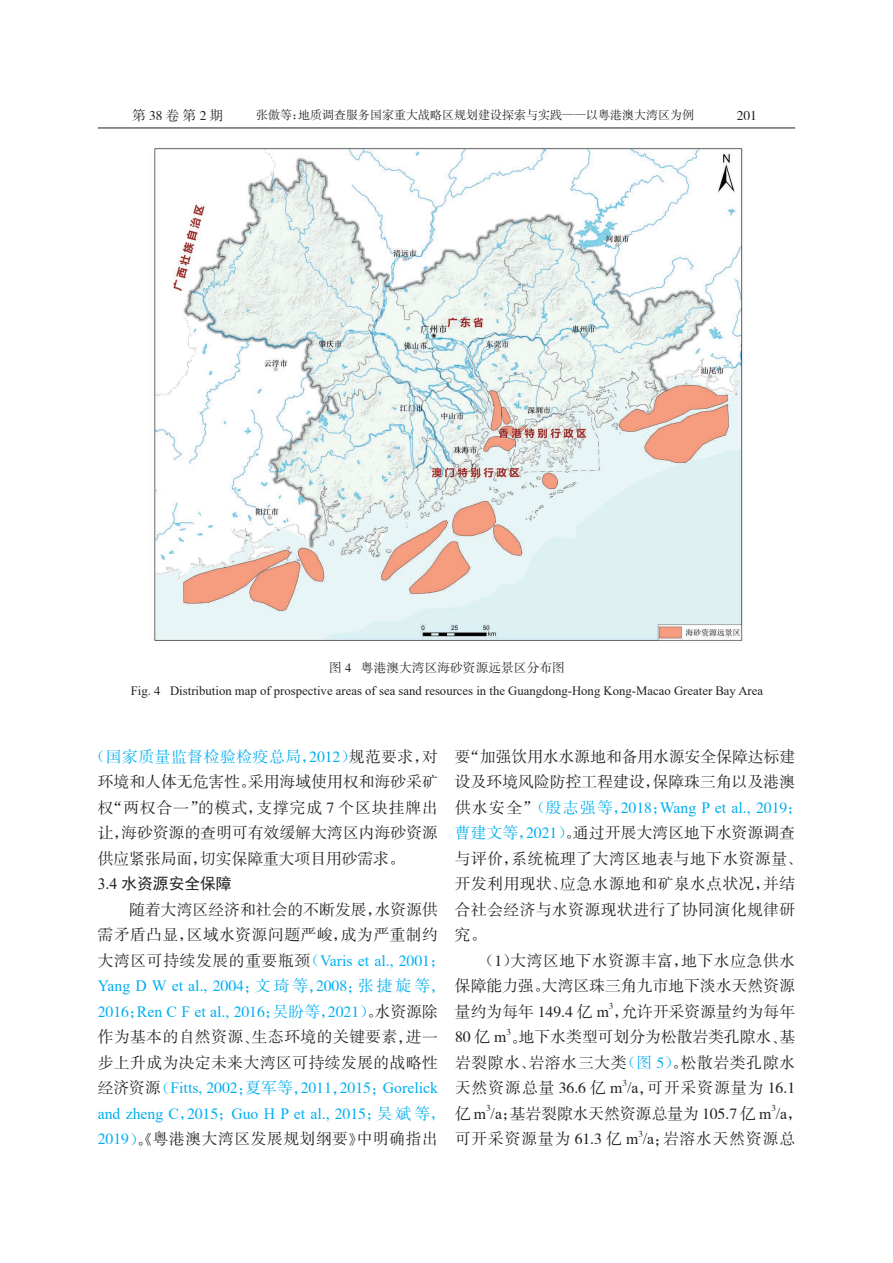
<style>
.page{position:relative;width:893px;height:1263px;background:#fff}
.page>*{position:absolute;margin:0;border:0;box-sizing:border-box;transform-origin:0 0}
.t1{font:15.75px/25.5px "FZSSJW GB1 0";letter-spacing:.005em;color:#231f20;text-align:justify}
.t2{font:15.75px/25.5px "FZSSJW GB1 0";letter-spacing:.03em;color:#231f20}
.t3{font:15.75px/25.5px "FZSSJW GB1 0";letter-spacing:.045em;color:#231f20}
.t4{font:15.75px "Times New Roman";color:#00aeef}
.t5{font:15.75px "FZSSJW GB1 0";letter-spacing:.04em;color:#231f20}
.t6{font:15.75px "FZSSJW GB1 0";letter-spacing:.055em;color:#231f20}
.t7{font:15.75px "Sim Hei";color:#231f20}
.t8{font:13.5px "FZSSJW GB1 0";letter-spacing:.25em;color:#231f20}
.t9{font:12.75px "Times New Roman";color:#231f20}
.t10{font:12.75px "FZSSJW GB1 0";color:#231f20}
.t11{font:12px "FZSSJW GB1 0";color:#231f20}
.t12{font:9.15px "FZSSJW GB1 0";color:#231f20}
.s1{font-family:"Fang Song"}
.s2{font-family:"FZSSJW GB1 0"}
.s3{font-family:"Fang Song";color:#00aeef}
.s4{color:#00aeef}
.s5{font-family:"Times New Roman"}
.s6{font-family:"Times New Roman";color:#00aeef}
</style>
<div class="page">
<hr style="left:98px;top:128px;width:697px;height:1px;background:#231f20">
<img style="left:154px;top:147px;width:590px;height:494px">
<p class="t8" style="left:132px;top:109px;width:92px">第38卷第2期</p>
<p class="t11" style="left:256px;top:109px;width:439px">张傲等<span class="s1">：</span>地质调查服务国家重大战略区规划建设探索与实践<span class="s1">——</span>以粤港澳大湾区为例</p>
<p class="t8" style="left:737px;top:109px;width:22px">201</p>
<p class="t10" style="left:329px;top:661px;width:237px">图 4 粤港澳大湾区海砂资源远景区分布图</p>
<p class="t9" style="left:131px;top:681px;width:634px">Fig. <span class="s2">4</span> Distribution map of prospective areas of sea sand resources in the Guangdong-Hong Kong-Macao Greater Bay Area</p>
<p class="t1" style="left:98px;top:744px;width:342px;text-indent:-8px"><span class="s3">（</span><span class="s4">国家质量监督检验检疫总局</span><span class="s3">，</span><span class="s4">2012</span><span class="s3">）</span>规范要求<span class="s1">，</span>对环境和人体无危害性<span class="s1">。</span>采用海域使用权和海砂采矿权<span class="s1">“</span>两权合一<span class="s1">”</span>的模式<span class="s1">，</span>支撑完成 7 个区块挂牌出让<span class="s1">，</span>海砂资源的查明可有效缓解大湾区内海砂资源供应紧张局面<span class="s1">，</span>切实保障重大项目用砂需求<span class="s1">。</span></p>
<p class="t7" style="left:98px;top:876px;width:135px"><span class="s5">3.4</span> 水资源安全保障</p>
<p class="t2" style="left:98px;top:897px;width:350px;text-indent:32px">随着大湾区经济和社会的不断发展<span class="s1">，</span>水资源供需矛盾凸显<span class="s1">，</span>区域水资源问题严峻<span class="s1">，</span>成为严重制约大湾区可持续发展的重要瓶颈<span class="s3">（</span><span class="s6">Varis et al.,</span> <span class="s4">2001</span><span class="s3">；<br></span><span class="s6">Yang D W et al.,</span> <span class="s4">2004</span><span class="s3">；</span><span class="s4">文琦等</span><span class="s3">，</span><span class="s4">2008</span><span class="s3">；</span><span class="s4">张捷旋等</span><span class="s3">，<br></span><span class="s4">2016</span><span class="s3">；</span><span class="s6">Ren C F et al.,</span> <span class="s4">2016</span><span class="s3">；</span><span class="s4">吴盼等</span><span class="s3">，</span><span class="s4">2021</span><span class="s3">）</span><span class="s1">。</span>水资源除作为基本的自然资源<span class="s1">、</span>生态环境的关键要素<span class="s1">，</span>进一步上升成为决定未来大湾区可持续发展的战略性经济资源<span class="s3">（</span><span class="s6">Fitts,</span> <span class="s4">2002</span><span class="s3">；</span><span class="s4">夏军等</span><span class="s3">，</span><span class="s4">2011</span><span class="s3">，</span><span class="s4">2015</span><span class="s3">；</span><span class="s6">Gorelick</span></p>
<p class="t4" style="left:98px;top:1102px;width:350px">and zheng C<span class="s1">，</span><span class="s2">2015</span><span class="s1">；</span>Guo H P et al., <span class="s2">2015</span><span class="s1">；</span><span class="s2">吴斌等</span><span class="s1">，</span></p>
<p class="t5" style="left:98px;top:1131px;width:342px"><span class="s4">2019</span><span class="s3">）</span><span class="s1">。《</span>粤港澳大湾区发展规划纲要<span class="s1">》</span>中明确指出</p>
<p class="t1" style="left:455px;top:744px;width:350px;text-align:left">要<span class="s1">“</span>加强饮用水水源地和备用水源安全保障达标建设及环境风险防控工程建设<span class="s1">，</span>保障珠三角以及港澳供水安全<span class="s1">”</span><span class="s3">（</span><span class="s4">殷志强等</span><span class="s3">，</span><span class="s4">2018</span><span class="s3">；</span><span class="s6">Wang P et al.,</span> <span class="s4">2019</span><span class="s3">；</span><span class="s4">曹建文等</span><span class="s3">，</span><span class="s4">2021</span><span class="s3">）</span><span class="s1">。</span>通过开展大湾区地下水资源调查与评价<span class="s1">，</span>系统梳理了大湾区地表与地下水资源量<span class="s1">、</span>开发利用现状<span class="s1">、</span>应急水源地和矿泉水点状况<span class="s1">，</span>并结合社会经济与水资源现状进行了协同演化规律研究<span class="s1">。</span></p>
<p class="t1" style="left:455px;top:948px;width:342px;text-indent:24px"><span class="s1">（</span>1<span class="s1">）</span>大湾区地下水资源丰富<span class="s1">，</span>地下水应急供水保障能力强<span class="s1">。</span>大湾区珠三角九市地下淡水天然资源量约为每年 149<span class="s5">.</span>4 亿 <span class="s5">m</span> <span class="s1">，</span>允许开采资源量约为每年</p>
<p class="t12" style="left:609px;top:1001px;width:6px">3</p>
<p class="t1" style="left:455px;top:1025px;width:342px">80 亿 <span class="s5">m</span> <span class="s1">。</span>地下水类型可划分为松散岩类孔隙水<span class="s1">、</span>基</p>
<p class="t12" style="left:506px;top:1027px;width:6px">3</p>
<p class="t3" style="left:455px;top:1050px;width:342px">岩裂隙水<span class="s1">、</span>岩溶水三大类<span class="s3">（</span><span class="s4">图 5</span><span class="s3">）</span><span class="s1">。</span>松散岩类孔隙水天然资源总量 36<span class="s5">.</span>6 亿 <span class="s5">m /a</span><span class="s1">，</span>可开采资源量为 16<span class="s5">.</span>1</p>
<p class="t12" style="left:622px;top:1078px;width:6px">3</p>
<p class="t1" style="left:455px;top:1101px;width:350px">亿 <span class="s5">m /a</span><span class="s1">；</span>基岩裂隙水天然资源总量为 105<span class="s5">.</span>7 亿 <span class="s5">m /a</span><span class="s1">，</span></p>
<p class="t12" style="left:486px;top:1103px;width:6px">3</p>
<p class="t12" style="left:771px;top:1103px;width:6px">3</p>
<p class="t6" style="left:455px;top:1131px;width:342px">可开采资源量为 61<span class="s5">.</span>3 亿 <span class="s5">m /a</span><span class="s1">；</span>岩溶水天然资源总</p>
<p class="t12" style="left:638px;top:1129px;width:6px">3</p>
</div>
